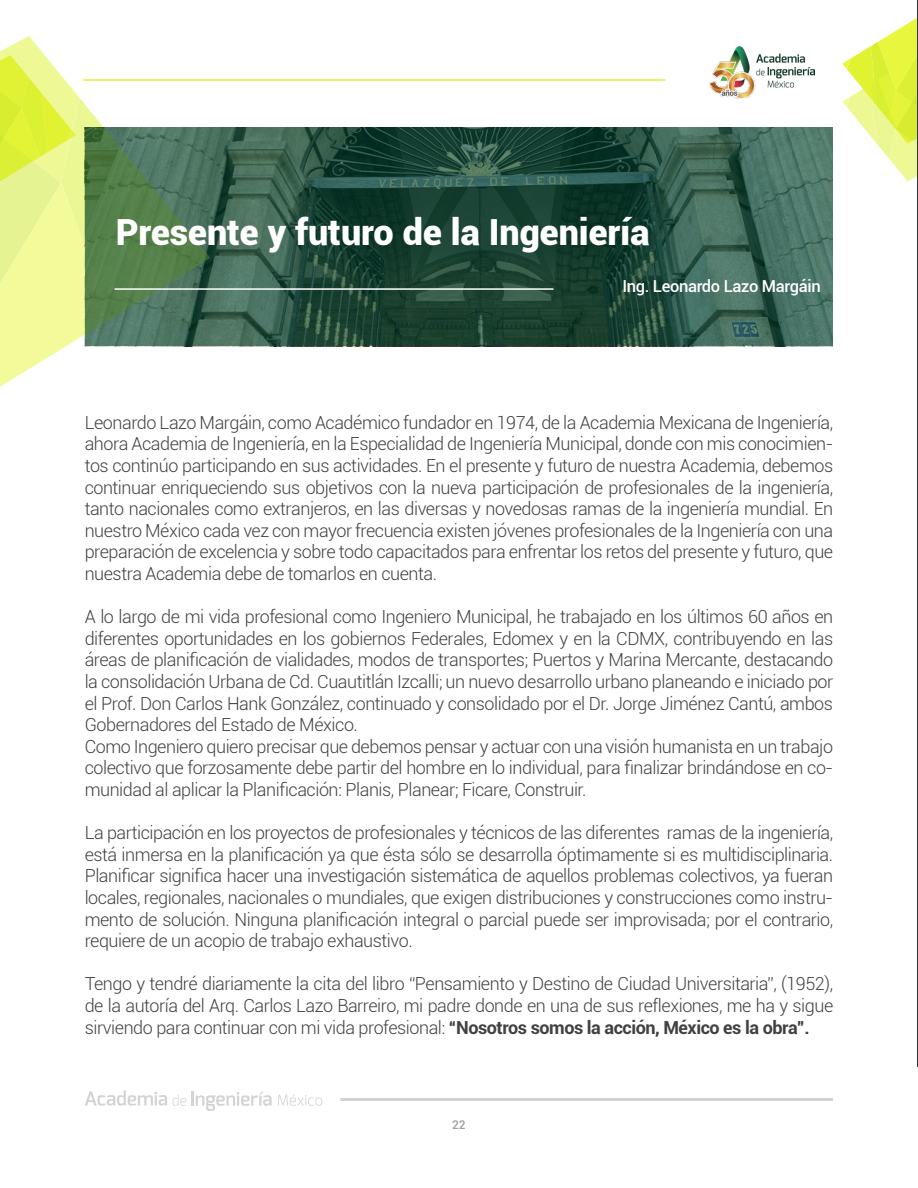
<style>
.page{position:relative;width:918px;height:1188px;background:#fff}
.page>*{position:absolute;margin:0;border:0;box-sizing:border-box;transform-origin:0 0}
.t1{font:900 36px "Roboto";color:#fff}
.t2{font:300 18px/21.6px "Roboto";letter-spacing:-.025em;color:#414042;text-align:justify}
.t3{font:500 16.5px "Roboto";letter-spacing:-.02em;color:#fff}
.t4{font:500 12px "Roboto";color:#9d9fa2}
.s1{font-weight:700}
</style>
<div class="page">
<hr style="left:340px;top:1098px;width:493px;height:3px;background:#d1d3d4">
<svg style="left:85px;top:1090px;width:82px;height:16px"></svg>
<svg style="left:192px;top:1092px;width:80px;height:19px"></svg>
<svg style="left:278px;top:1095px;width:44px;height:11px"></svg>
<svg style="left:173px;top:1095px;width:13px;height:11px"></svg>
<svg style="left:842px;top:18px;width:75px;height:163px"></svg>
<svg style="left:0;top:36px;width:210px;height:351px"></svg>
<hr style="left:83px;top:79px;width:582px;height:2px;background:#e0f230">
<img style="left:710px;top:46px;width:105px;height:53px">
<svg style="left:85px;top:128px;width:748px;height:218px;background:#325a48"></svg>
<hr style="left:115px;top:288px;width:438px;height:2px;background:#fff">
<hr style="left:917px;top:0;width:1px;height:1067px;background:#30323d">
<h1 class="t1" style="left:116px;top:206px;width:535px">Presente y futuro de la Ingeniería</h1>
<p class="t3" style="left:622px;top:275px;width:200px">Ing. Leonardo Lazo Margáin</p>
<p class="t2" style="left:85px;top:411px;width:750px">Leonardo Lazo Margáin, como Académico fundador en 1974, de la Academia Mexicana de Ingeniería, ahora Academia de Ingeniería, en la Especialidad de Ingeniería Municipal, donde con mis conocimien&shy;tos continúo participando en sus actividades. En el presente y futuro de nuestra Academia, debemos continuar enriqueciendo sus objetivos con la nueva participación de profesionales de la ingeniería, tanto nacionales como extranjeros, en las diversas y novedosas ramas de la ingeniería mundial. En nuestro México cada vez con mayor frecuencia existen jóvenes profesionales de la Ingeniería con una preparación de excelencia y sobre todo capacitados para enfrentar los retos del presente y futuro, que nuestra Academia debe de tomarlos en cuenta.</p>
<p class="t2" style="left:85px;top:605px;width:750px;text-align:left">A lo largo de mi vida profesional como Ingeniero Municipal, he trabajado en los últimos 60 años en diferentes oportunidades en los gobiernos Federales, Edomex y en la CDMX, contribuyendo en las áreas de planificación de vialidades, modos de transportes; Puertos y Marina Mercante, destacando la consolidación Urbana de Cd. Cuautitlán Izcalli; un nuevo desarrollo urbano planeando e iniciado por el Prof. Don Carlos Hank González, continuado y consolidado por el Dr. Jorge Jiménez Cantú, ambos Gobernadores del Estado de México.<br>Como Ingeniero quiero precisar que debemos pensar y actuar con una visión humanista en un trabajo colectivo que forzosamente debe partir del hombre en lo individual, para finalizar brindándose en co&shy;munidad al aplicar la Planificación: Planis, Planear; Ficare, Construir.</p>
<p class="t2" style="left:85px;top:821px;width:750px">La participación en los proyectos de profesionales y técnicos de las diferentes ramas de la ingeniería, está inmersa en la planificación ya que ésta sólo se desarrolla óptimamente si es multidisciplinaria.<br>Planificar significa hacer una investigación sistemática de aquellos problemas colectivos, ya fueran locales, regionales, nacionales o mundiales, que exigen distribuciones y construcciones como instru&shy;mento de solución. Ninguna planificación integral o parcial puede ser improvisada; por el contrario, requiere de un acopio de trabajo exhaustivo.</p>
<p class="t2" style="left:85px;top:973px;width:750px">Tengo y tendré diariamente la cita del libro “Pensamiento y Destino de Ciudad Universitaria”, (1952), de la autoría del Arq. Carlos Lazo Barreiro, mi padre donde en una de sus reflexiones, me ha y sigue sirviendo para continuar con mi vida profesional: <span class="s1">“Nosotros somos la acción, México es la obra”.</span></p>
<p class="t4" style="left:452px;top:1117px;width:15px">22</p>
</div>
